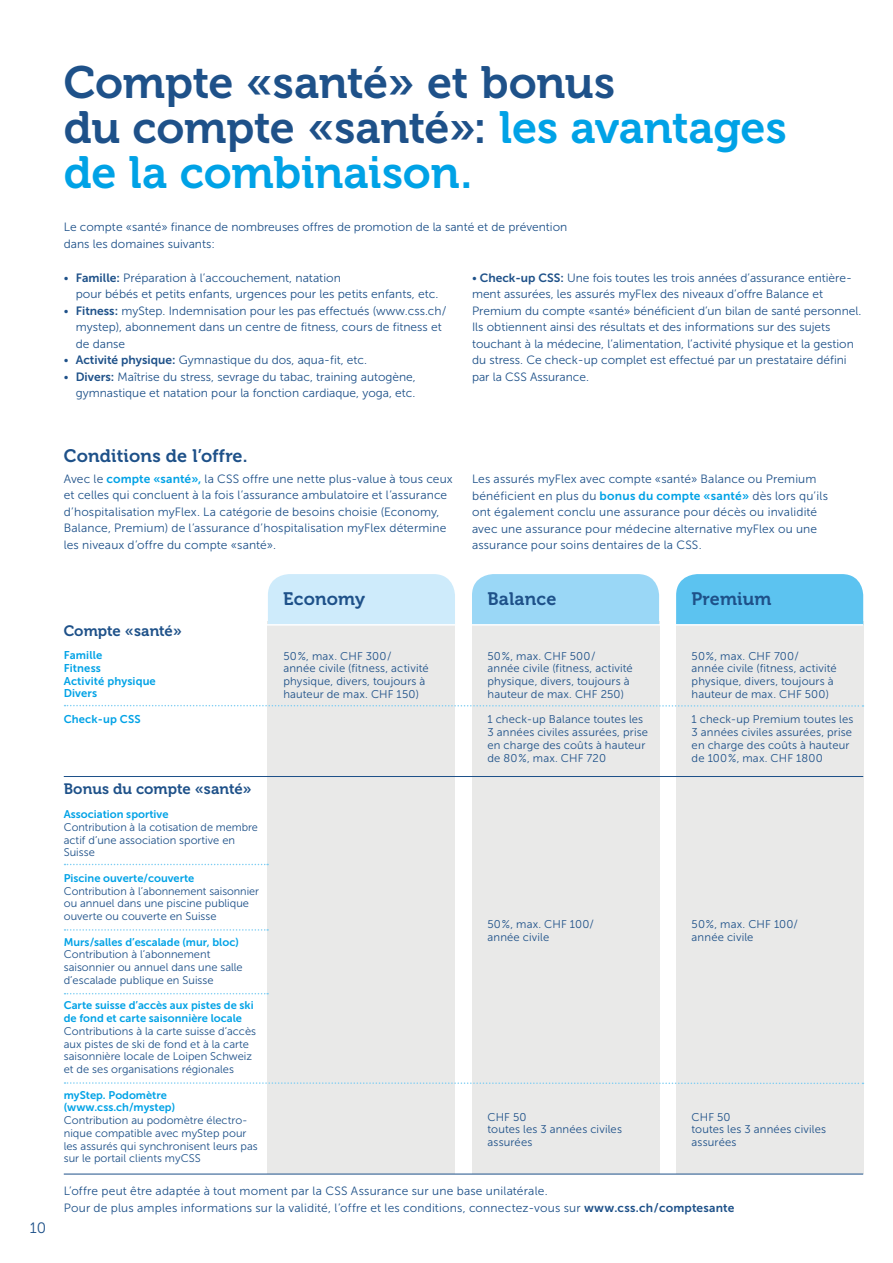
<style>
.page{position:relative;width:893px;height:1263px;background:#fff}
.page>*{position:absolute;margin:0;border:0;box-sizing:border-box;transform-origin:0 0}
.t1{font:45px/45px "Museo 700";letter-spacing:-.005em;color:#1e5189}
.t2{font:18px "Museo 700";letter-spacing:.01em;color:#1e5189}
.t3{font:15px "Museo 700";color:#1e5189}
.t4{font:15px "Museo Sans 300";color:#1e5189}
.t5{font:12px/16.5px "Museo Sans 300";color:#1e5189}
.t6{font:11.25px/12.8px "Museo Sans 300";letter-spacing:.015em;color:#1e5189}
.t7{font:11.25px/12.8px "Museo Sans 700";letter-spacing:.01em;color:#00a2e6}
.t8{font:11.1px/12.8px "Museo Sans 300";color:#1e5189}
.t9{font:11.1px/12.8px "Museo Sans 700";color:#00a2e6}
.s1{color:#00a2e6}
.s2{font-family:"Museo Sans 700"}
.s3{font-family:"Museo Sans 700";color:#00a2e6}
</style>
<div class="page">
<div style="left:676px;top:621px;width:187px;height:553px;background:#e9e9e8"></div>
<div style="left:472px;top:621px;width:187px;height:553px;background:#e9e9e8"></div>
<div style="left:268px;top:621px;width:187px;height:553px;background:#e9e9e8"></div>
<div style="left:676px;top:574px;width:187px;height:50px;background:#5cc3f0"></div>
<div style="left:472px;top:574px;width:187px;height:50px;background:#9ad7f6"></div>
<div style="left:268px;top:574px;width:187px;height:50px;background:#ceebfb"></div>
<svg style="left:65px;top:705px;width:798px;height:2px"></svg>
<svg style="left:65px;top:864px;width:203px;height:1px"></svg>
<svg style="left:65px;top:929px;width:203px;height:2px"></svg>
<hr style="left:259px;top:624px;width:604px;height:2px;background:#fff">
<hr style="left:64px;top:776px;width:799px;height:1px;background:#1e5189">
<hr style="left:64px;top:1174px;width:799px;height:1px;background:#1e5189">
<svg style="left:65px;top:1082px;width:798px;height:2px"></svg>
<svg style="left:65px;top:993px;width:203px;height:1px"></svg>
<h1 class="t1" style="left:64px;top:60px;width:724px">Compte «santé» et bonus<br>du compte «santé»: <span class="s1">les avantages de la combinaison.</span></h1>
<p class="t5" style="left:64px;top:219px;width:505px">Le compte «santé» finance de nombreuses offres de promotion de la santé et de prévention dans les domaines suivants:</p>
<p class="t5" style="left:76px;top:269px;width:364px;text-indent:-12px">• <span class="s2">Famille:</span> Préparation à l’accouchement, natation<br>pour bébés et petits enfants, urgences pour les petits enfants, etc.</p>
<p class="t5" style="left:76px;top:302px;width:372px;text-indent:-12px">• <span class="s2">Fitness:</span> myStep. Indemnisation pour les pas effectués (www.css.ch/ mystep), abonnement dans un centre de fitness, cours de fitness et de danse</p>
<p class="t5" style="left:64px;top:352px;width:305px">• <span class="s2">Activité physique:</span> Gymnastique du dos, aqua-fit, etc.</p>
<p class="t5" style="left:64px;top:368px;width:354px;text-align:right">• <span class="s2">Divers:</span> Maîtrise du stress, sevrage du tabac, training autogène, gymnastique et natation pour la fonction cardiaque, yoga, etc.</p>
<p class="t5" style="left:472px;top:269px;width:391px">• <span class="s2">Check-up CSS:</span> Une fois toutes les trois années d’assurance entière&shy;ment assurées, les assurés myFlex des niveaux d’offre Balance et Premium du compte «santé» bénéficient d’un bilan de santé personnel.<br>Ils obtiennent ainsi des résultats et des informations sur des sujets touchant à la médecine, l’alimentation, l’activité physique et la gestion du stress. Ce check-up complet est effectué par un prestataire défini par la CSS Assurance.</p>
<p class="t4" style="left:30px;top:1219px;width:18px">10</p>
<h2 class="t2" style="left:64px;top:446px;width:185px">Conditions de l’offre.</h2>
<p class="t5" style="left:64px;top:471px;width:390px">Avec le <span class="s3">compte «santé»,</span> la CSS offre une nette plus-value à tous ceux et celles qui concluent à la fois l’assurance ambulatoire et l’assurance d’hospitalisation myFlex. La catégorie de besoins choisie (Economy, Balance, Premium) de l’assurance d’hospitalisation myFlex détermine les niveaux d’offre du compte «santé».</p>
<p class="t5" style="left:472px;top:471px;width:358px">Les assurés myFlex avec compte «santé» Balance ou Premium bénéficient en plus du <span class="s3">bonus du compte «santé»</span> dès lors qu’ils ont également conclu une assurance pour décès ou invalidité avec une assurance pour médecine alternative myFlex ou une assurance pour soins dentaires de la CSS.</p>
<p class="t3" style="left:64px;top:623px;width:120px">Compte «santé»</p>
<p class="t7" style="left:64px;top:649px;width:94px">Famille<br>Fitness<br>Activité physique<br>Divers</p>
<p class="t7" style="left:64px;top:713px;width:78px">Check-up CSS</p>
<p class="t3" style="left:64px;top:781px;width:190px">Bonus du compte «santé»</p>
<p class="t9" style="left:64px;top:808px;width:106px">Association sportive</p>
<p class="t8" style="left:64px;top:821px;width:196px">Contribution à la cotisation de membre actif d’une association sportive en<br>Suisse</p>
<p class="t9" style="left:64px;top:871px;width:132px">Piscine ouverte/couverte</p>
<p class="t8" style="left:64px;top:884px;width:197px">Contribution à l’abonnement saisonnier ou annuel dans une piscine publique ouverte ou couverte en Suisse</p>
<p class="t9" style="left:64px;top:935px;width:177px">Murs/salles d’escalade (mur, bloc)</p>
<p class="t8" style="left:64px;top:948px;width:180px">Contribution à l’abonnement saisonnier ou annuel dans une salle d’escalade publique en Suisse</p>
<p class="t9" style="left:64px;top:999px;width:191px">Carte suisse d’accès aux pistes de ski de fond et carte saisonnière locale</p>
<p class="t8" style="left:64px;top:1025px;width:194px">Contributions à la carte suisse d’accès aux pistes de ski de fond et à la carte saisonnière locale de Loipen Schweiz et de ses organisations régionales</p>
<p class="t9" style="left:64px;top:1088px;width:113px">myStep. Podomètre (www.css.ch/mystep)</p>
<p class="t8" style="left:64px;top:1114px;width:195px">Contribution au podomètre électro&shy;nique compatible avec myStep pour les assurés qui synchronisent leurs pas sur le portail clients myCSS</p>
<h2 class="t2" style="left:283px;top:589px;width:83px">Economy</h2>
<h2 class="t2" style="left:487px;top:589px;width:71px">Balance</h2>
<h2 class="t2" style="left:691px;top:589px;width:81px">Premium</h2>
<p class="t6" style="left:283px;top:649px;width:147px">50%, max. CHF 300/<br>année civile (fitness, activité physique, divers, toujours à hauteur de max. CHF 150)</p>
<p class="t6" style="left:487px;top:649px;width:147px">50%, max. CHF 500/<br>année civile (fitness, activité physique, divers, toujours à hauteur de max. CHF 250)</p>
<p class="t6" style="left:487px;top:713px;width:162px">1 check-up Balance toutes les<br>3 années civiles assurées, prise en charge des coûts à hauteur de 80%, max. CHF 720</p>
<p class="t6" style="left:692px;top:649px;width:147px">50%, max. CHF 700/<br>année civile (fitness, activité physique, divers, toujours à hauteur de max. CHF 500)</p>
<p class="t6" style="left:692px;top:713px;width:163px">1 check-up Premium toutes les<br>3 années civiles assurées, prise en charge des coûts à hauteur de 100%, max. CHF 1800</p>
<p class="t6" style="left:487px;top:918px;width:108px">50%, max. CHF 100/ année civile</p>
<p class="t6" style="left:692px;top:918px;width:108px">50%, max. CHF 100/ année civile</p>
<p class="t6" style="left:487px;top:1110px;width:136px">CHF 50<br>toutes les 3 années civiles assurées</p>
<p class="t6" style="left:692px;top:1110px;width:136px">CHF 50<br>toutes les 3 années civiles assurées</p>
<p class="t5" style="left:64px;top:1183px;width:672px">L’offre peut être adaptée à tout moment par la CSS Assurance sur une base unilatérale.<br>Pour de plus amples informations sur la validité, l’offre et les conditions, connectez-vous sur <span class="s2">www.css.ch/comptesante</span></p>
</div>
